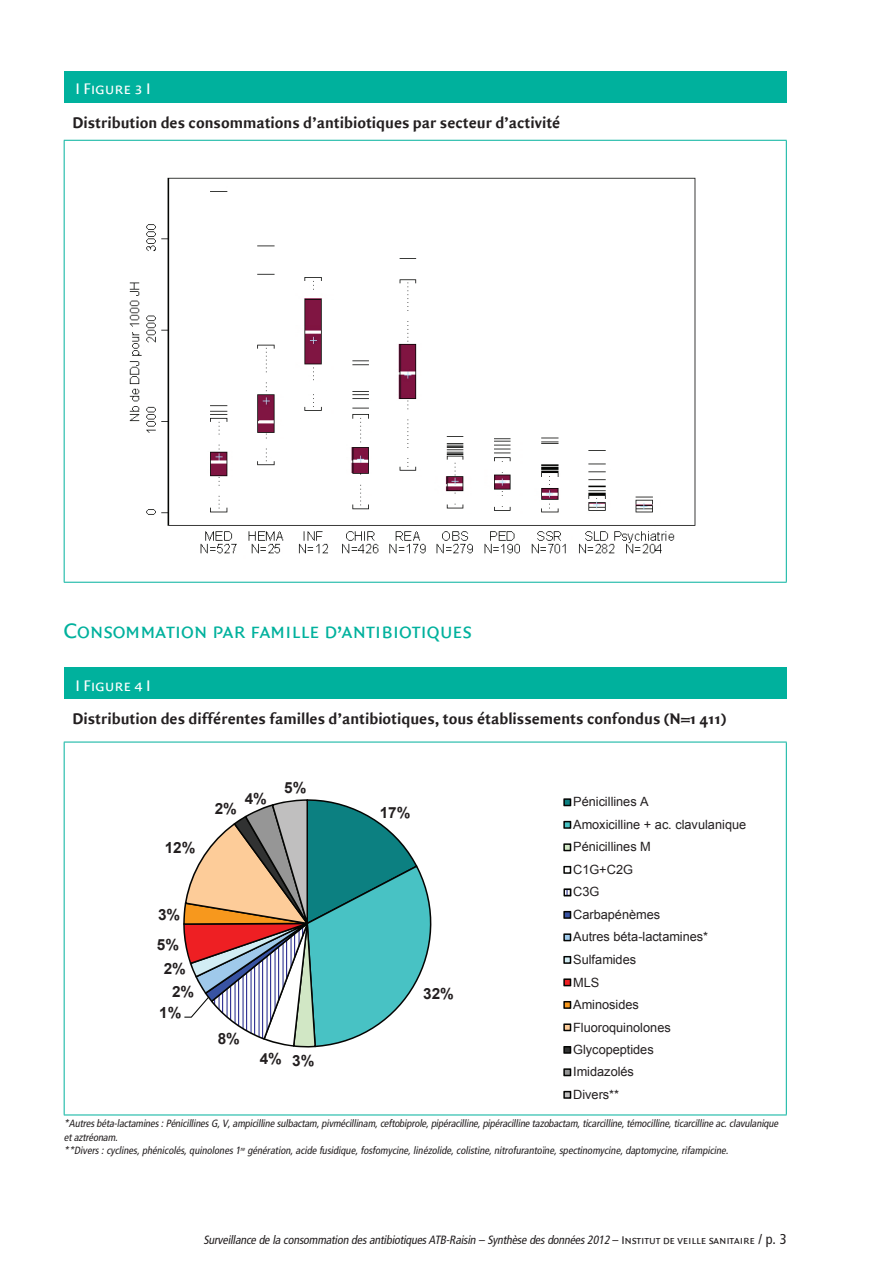
<style>
.page{position:relative;width:893px;height:1263px;background:#fff}
.page>*{position:absolute;margin:0;border:0;box-sizing:border-box;transform-origin:0 0}
.MenP_Titre3{font:22.5px "Quadraat Sans Caps";letter-spacing:-.01em;color:#00b19d}
.Tab_Sous-titre{font:700 16.5px "Quadraat Sans";color:#231f20}
.Tab_titre{font:16.5px "Quadraat Sans Caps";color:#fff}
.t1{font:700 15.3px "Arial";color:#231f20}
.t2{font:12.75px/22.5px "Arial";letter-spacing:-.005em;color:#231f20}
.t3{font:italic condensed 12px "Frutiger";color:#231f20}
.tab_tx_note{font:italic condensed 10.5px/13.5px "Frutiger";color:#231f20}
.s1{font-style:normal}
.s2{font-family:"Quadraat Sans Caps";font-style:normal;font-stretch:normal}
.s3{font-style:normal;font-size:14.25px}
</style>
<div class="page">
<div style="left:64px;top:71px;width:722px;height:31px;background:#00b19d"></div>
<hr style="left:64px;top:140px;width:723px;height:1px;background:#00b19d">
<hr style="left:64px;top:141px;width:1px;height:441px;background:#00b19d">
<hr style="left:786px;top:141px;width:1px;height:441px;background:#00b19d">
<hr style="left:64px;top:582px;width:723px;height:1px;background:#00b19d">
<div style="left:64px;top:668px;width:722px;height:31px;background:#00b19d"></div>
<hr style="left:64px;top:742px;width:723px;height:1px;background:#00b19d">
<hr style="left:64px;top:742px;width:1px;height:372px;background:#00b19d">
<hr style="left:786px;top:742px;width:1px;height:372px;background:#00b19d">
<hr style="left:64px;top:1114px;width:723px;height:1px;background:#00b19d">
<svg style="left:183px;top:798px;width:389px;height:301px"></svg>
<img style="left:129px;top:177px;width:567px;height:377px">
<p class="Tab_titre" style="left:76px;top:79px;width:76px">I Figure 3 I</p>
<p class="Tab_Sous-titre" style="left:73px;top:113px;width:489px">Distribution des consommations d’antibiotiques par secteur d’activité</p>
<p class="MenP_Titre3" style="left:64px;top:618px;width:410px">Consommation par famille d’antibiotiques</p>
<p class="Tab_titre" style="left:76px;top:676px;width:76px">I Figure 4 I</p>
<p class="Tab_Sous-titre" style="left:73px;top:710px;width:655px">Distribution des différentes familles d’antibiotiques, tous établissements confondus (N=1 411)</p>
<p class="t1" style="left:165px;top:838px;width:32px">12%</p>
<p class="t1" style="left:215px;top:799px;width:24px">2%</p>
<p class="t1" style="left:245px;top:788px;width:24px">4%</p>
<p class="t1" style="left:284px;top:777px;width:24px">5%</p>
<p class="t1" style="left:158px;top:904px;width:24px">3%</p>
<p class="t1" style="left:157px;top:934px;width:24px">5%</p>
<p class="t1" style="left:164px;top:958px;width:24px">2%</p>
<p class="t1" style="left:172px;top:982px;width:24px">2%</p>
<p class="t1" style="left:159px;top:1002px;width:24px">1%</p>
<p class="t1" style="left:218px;top:1028px;width:24px">8%</p>
<p class="t1" style="left:260px;top:1049px;width:56px">4% 3%</p>
<p class="t1" style="left:380px;top:802px;width:32px">17%</p>
<p class="t1" style="left:423px;top:983px;width:32px">32%</p>
<p class="t2" style="left:573px;top:791px;width:174px">Pénicillines A<br>Amoxicilline + ac. clavulanique<br>Pénicillines M<br>C1G+C2G<br>C3G<br>Carbapénèmes<br>Autres béta-lactamines*<br>Sulfamides<br>MLS<br>Aminosides<br>Fluoroquinolones<br>Glycopeptides<br>Imidazolés<br>Divers**</p>
<p class="tab_tx_note" style="left:64px;top:1117px;width:718px">*Autresbéta-lactamines:PénicillinesG,V,ampicilline sulbactam,pivmécillinam,ceftobiprole,pipéracilline,pipéracilline tazobactam,ticarcilline,témocilline,ticarcilline ac. clavulanique etaztréonam.</p>
<p class="tab_tx_note" style="left:64px;top:1144px;width:668px">**Divers:cyclines,phénicolés,quinolones1<sup>re</sup> génération,acide fusidique,fosfomycine,linézolide,colistine,nitrofurantoïne,spectinomycine,daptomycine,rifampicine.</p>
<p class="t3" style="left:203px;top:1233px;width:585px">Surveillance de la consommation desantibiotiquesATB-Raisin – Synthèse desdonnées2012 <span class="s1">–</span> <span class="s2">I n s t i t u t d e v e i l l e s a n i ta i r e</span> <span class="s3">/ p . 3</span></p>
</div>
